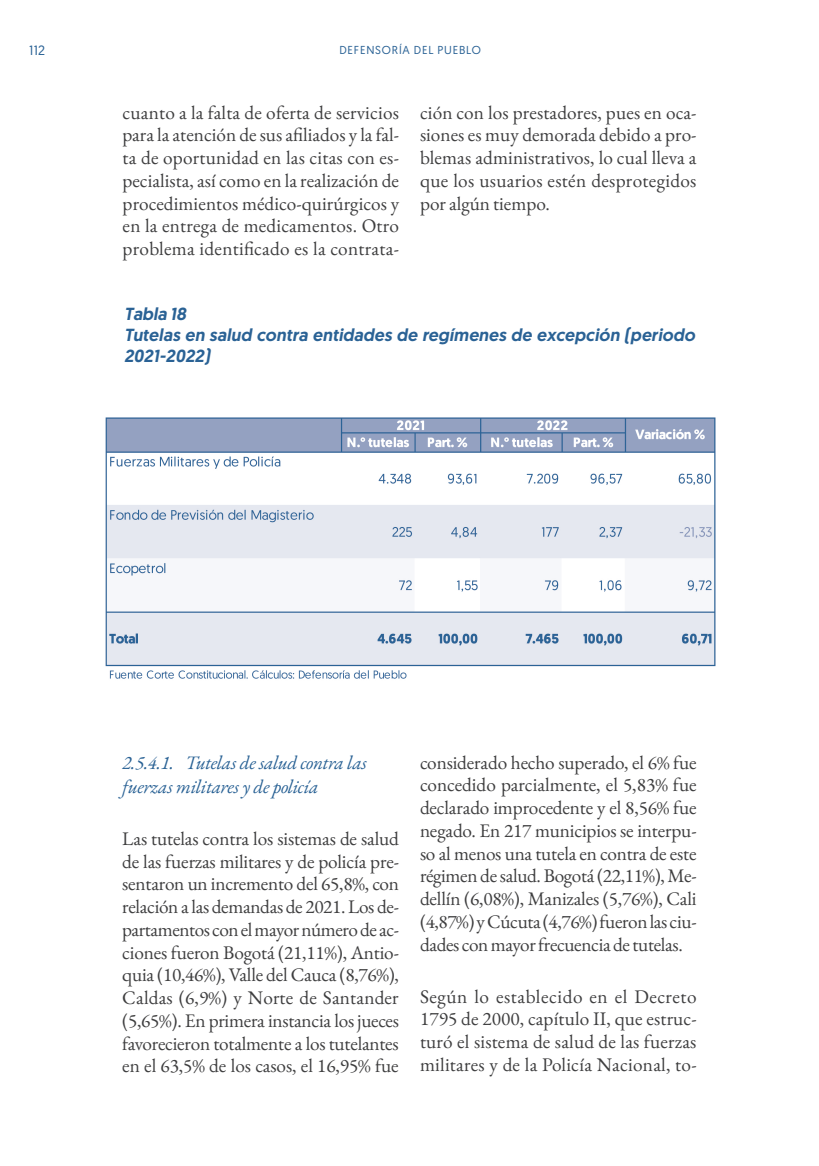
<style>
.page{position:relative;width:819px;height:1166px;background:#fff}
.page>*{position:absolute;margin:0;border:0;box-sizing:border-box;transform-origin:0 0}
.Cuerpo{font:19.25px/22.8px "EB Garamond";letter-spacing:.01em;color:#3e3e3f;text-align:justify}
.t1{font:italic 19.25px/24.5px "EB Garamond";letter-spacing:-.015em;color:#2a6295}
.notas_titulos_graficas_y_tablas{font:italic 500 17.5px/21px "Geomanist";letter-spacing:.01em;color:#2a6295}
.t2{font:13.47px "Geomanist";color:#2a6295}
.t3{font:11.55px "Geomanist";letter-spacing:.07em;color:#2a6295}
</style>
<div class="page">
<img style="left:105px;top:417px;width:611px;height:262px">
<p class="t2" style="left:29px;top:41px;width:17px">112</p>
<p class="t3" style="left:339px;top:42px;width:143px">DEFENSORÍA DEL PUEBLO</p>
<p class="Cuerpo" style="left:123px;top:101px;width:278px">cuanto a la falta de oferta de servicios para la atención de sus afiliados y la fal&shy;ta de oportunidad en las citas con es&shy;pecialista, así como en la realización de procedimientos médico-quirúrgicos y en la entrega de medicamentos. Otro problema identificado es la contrata-</p>
<p class="Cuerpo" style="left:420px;top:101px;width:278px">ción con los prestadores, pues en oca&shy;siones es muy demorada debido a pro&shy;blemas administrativos, lo cual lleva a que los usuarios estén desprotegidos por algún tiempo.</p>
<p class="notas_titulos_graficas_y_tablas" style="left:124px;top:303px;width:63px">Tabla 18</p>
<p class="notas_titulos_graficas_y_tablas" style="left:124px;top:324px;width:572px">Tutelas en salud contra entidades de regímenes de excepción (periodo<br>2021-2022)</p>
<p class="t1" style="left:122px;top:750px;width:246px">2.5.4.1. Tutelas de salud contra las fuerzas militares y de policía</p>
<p class="Cuerpo" style="left:122px;top:827px;width:278px">Las tutelas contra los sistemas de salud de las fuerzas militares y de policía pre&shy;sentaron un incremento del 65,8%, con relación a las demandas de 2021. Los de&shy;partamentos con el mayor número de ac&shy;ciones fueron Bogotá (21,11%), Antio&shy;quia (10,46%), Valle del Cauca (8,76%), Caldas (6,9%) y Norte de Santander (5,65%). En primera instancia los jueces favorecieron totalmente a los tutelantes en el 63,5% de los casos, el 16,95% fue</p>
<p class="Cuerpo" style="left:420px;top:751px;width:278px">considerado hecho superado, el 6% fue concedido parcialmente, el 5,83% fue declarado improcedente y el 8,56% fue negado. En 217 municipios se interpu&shy;so al menos una tutela en contra de este régimen de salud. Bogotá (22,11%), Me&shy;dellín (6,08%), Manizales (5,76%), Cali (4,87%) y Cúcuta (4,76%) fueron las ciu&shy;dades con mayor frecuencia de tutelas.</p>
<p class="Cuerpo" style="left:420px;top:985px;width:278px">Según lo establecido en el Decreto 1795 de 2000, capítulo II, que estruc&shy;turó el sistema de salud de las fuerzas militares y de la Policía Nacional, to-</p>
</div>
